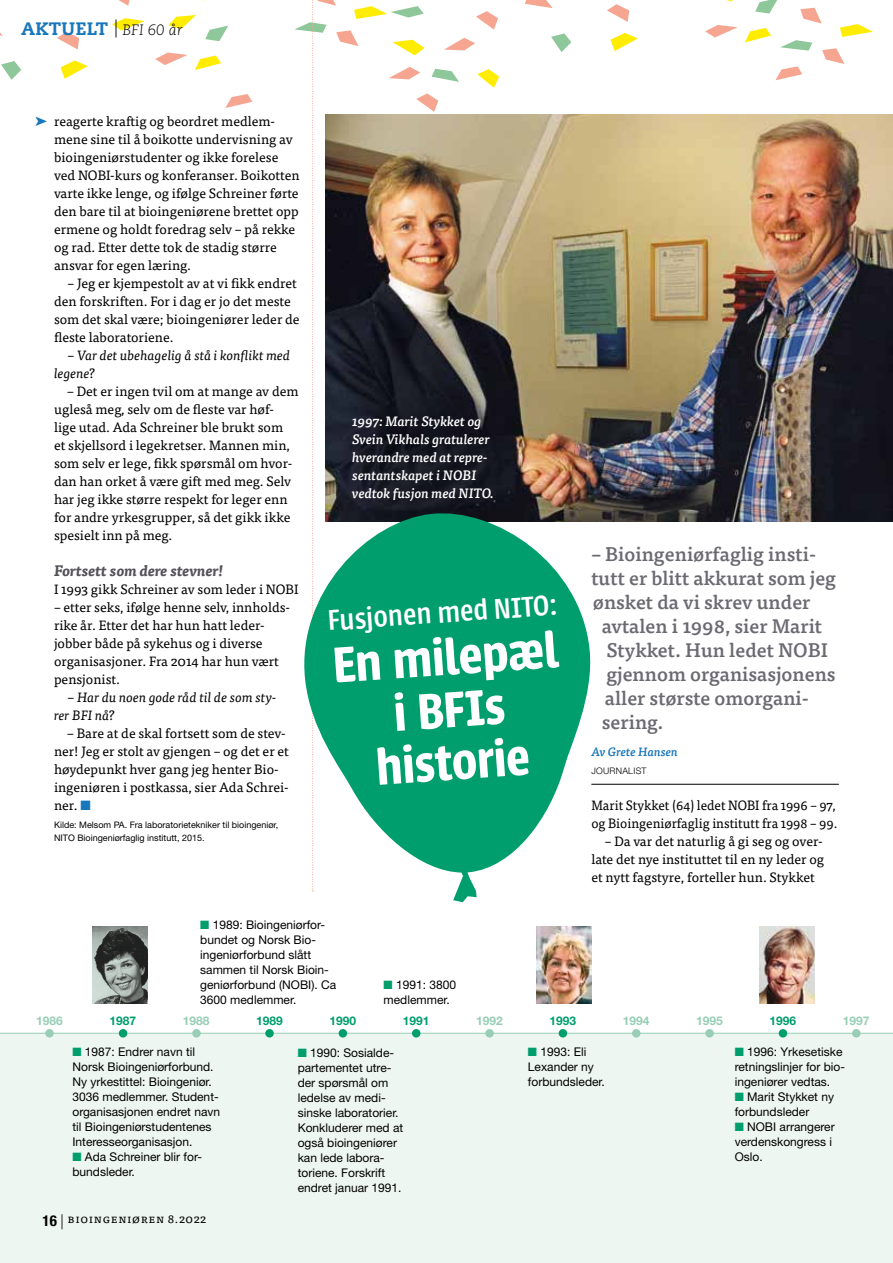
<style>
.page{position:relative;width:893px;height:1263px;background:#fff}
.page>*{position:absolute;margin:0;border:0;box-sizing:border-box;transform-origin:0 0}
.t1{font:600 55.5px/52.5px "Urbana";color:#fff;text-align:center}
.t2{font:500 31.5px "Urbana";color:#fff}
.t3{font:500 19.5px "Tisa Pro";color:#6b6a71}
.t4{font:800 18px "Caecilia LT Std";letter-spacing:.02em;color:#1776bc}
.t5{font:italic 700 15px "Tisa Pro";color:#545158}
.t6{font:13.5px/18px "Tisa Pro";color:#000}
.t7{font:italic 500 13.5px/18px "Tisa Pro";color:#fff}
.t8{font:italic 13.5px/18px "Tisa Pro";color:#000}
.t9{font:13.5px/18px "Tisa Pro";color:#000;scale:.96 1}
.t10{font:12px/15px "Helvetica Neue LT Pro";color:#000}
.t11{font:700 12px "Helvetica Neue LT Pro";color:#97ceb5}
.t12{font:700 12px "Helvetica Neue LT Pro";color:#009e6c}
.t13{font:12px "Tisa Pro";letter-spacing:.05em;color:#000}
.t14{font:italic 500 12px "Tisa Pro";color:#1776bc}
.t15{font:9px/13.5px "Helvetica Neue LT Pro";color:#000}
.t16{font:300 9px "Helvetica Neue LT Pro";letter-spacing:.03em;color:#000}
.s1{font-weight:300;color:#000}
.s2{font-weight:300;font-style:italic;font-size:15px;color:#000}
.s3{font-style:normal}
.s4{font-style:italic}
.s5{color:#1776bc}
.s6{color:#009e6c}
.s7{font-family:"Helvetica Neue LT Pro";font-weight:700;font-stretch:condensed;font-size:15px}
.s8{font-family:"Helvetica Neue LT Pro";font-weight:300;font-size:15px}
</style>
<div class="page">
<svg style="left:822px;top:48px;width:22px;height:16px"></svg>
<svg style="left:840px;top:24px;width:33px;height:13px"></svg>
<svg style="left:800px;top:8px;width:22px;height:16px"></svg>
<svg style="left:780px;top:40px;width:32px;height:11px"></svg>
<svg style="left:745px;top:28px;width:26px;height:14px"></svg>
<svg style="left:195px;top:56px;width:26px;height:14px"></svg>
<svg style="left:775px;top:66px;width:27px;height:14px"></svg>
<svg style="left:225px;top:94px;width:27px;height:14px"></svg>
<svg style="left:119px;top:0;width:10px;height:6px"></svg>
<svg style="left:525px;top:0;width:28px;height:8px"></svg>
<svg style="left:610px;top:33px;width:28px;height:18px"></svg>
<svg style="left:60px;top:60px;width:28px;height:19px"></svg>
<svg style="left:607px;top:4px;width:22px;height:18px"></svg>
<svg style="left:57px;top:32px;width:22px;height:18px"></svg>
<svg style="left:755px;top:0;width:22px;height:14px"></svg>
<svg style="left:205px;top:26px;width:23px;height:15px"></svg>
<svg style="left:112px;top:18px;width:33px;height:13px"></svg>
<svg style="left:168px;top:15px;width:28px;height:14px"></svg>
<svg style="left:705px;top:25px;width:33px;height:12px"></svg>
<svg style="left:155px;top:53px;width:32px;height:12px"></svg>
<svg style="left:551px;top:33px;width:20px;height:19px"></svg>
<svg style="left:1px;top:61px;width:20px;height:19px"></svg>
<div style="left:0;top:1033px;width:893px;height:230px;background:#edf6f1"></div>
<img style="left:92px;top:926px;width:55px;height:77px">
<img style="left:536px;top:926px;width:55px;height:77px">
<img style="left:759px;top:926px;width:55px;height:77px">
<hr style="left:0;top:1033px;width:893px;height:1px;background:#97ceb5">
<div style="left:485px;top:1029px;width:9px;height:8px;background:#97ceb5;border-radius:50%"></div>
<div style="left:45px;top:1029px;width:9px;height:8px;background:#97ceb5;border-radius:50%"></div>
<div style="left:779px;top:1029px;width:8px;height:8px;background:#009e6c;border-radius:50%"></div>
<div style="left:632px;top:1029px;width:8px;height:8px;background:#97ceb5;border-radius:50%"></div>
<div style="left:192px;top:1029px;width:9px;height:8px;background:#97ceb5;border-radius:50%"></div>
<div style="left:339px;top:1029px;width:8px;height:8px;background:#009e6c;border-radius:50%"></div>
<div style="left:559px;top:1029px;width:8px;height:8px;background:#009e6c;border-radius:50%"></div>
<div style="left:119px;top:1029px;width:8px;height:8px;background:#009e6c;border-radius:50%"></div>
<div style="left:852px;top:1029px;width:8px;height:8px;background:#97ceb5;border-radius:50%"></div>
<div style="left:705px;top:1029px;width:9px;height:8px;background:#97ceb5;border-radius:50%"></div>
<div style="left:265px;top:1029px;width:9px;height:8px;background:#009e6c;border-radius:50%"></div>
<div style="left:412px;top:1029px;width:8px;height:8px;background:#009e6c;border-radius:50%"></div>
<hr style="left:591px;top:784px;width:248px;height:1px;background:#000">
<img style="left:499px;top:115px;width:394px;height:406px">
<img style="left:294px;top:0;width:205px;height:507px">
<svg style="left:304px;top:507px;width:290px;height:395px;fill:#009e6c"></svg>
<h3 class="t4" style="left:21px;top:18px;width:163px">AKTUELT <span class="s1">|</span> <span class="s2">BFI 60 år</span></h3>
<p class="t6" style="left:54px;top:111px;width:247px">reagerte kraftig og beordret medlem&shy;mene sine til å boikotte undervisning av bioingeniørstudenter og ikke forelese ved NOBI-kurs og konferanser. Boikotten varte ikke lenge, og ifølge Schreiner førte den bare til at bioingeniørene brettet opp ermene og holdt foredrag selv – på rekke og rad. Etter dette tok de stadig større ansvar for egen læring.</p>
<p class="t6" style="left:54px;top:273px;width:247px;text-indent:14px">– Jeg er kjempestolt av at vi fikk endret den forskriften. For i dag er jo det meste som det skal være; bioingeniører leder de fleste laboratoriene.</p>
<p class="t8" style="left:54px;top:345px;width:238px;text-indent:14px"><span class="s3">–</span> Var det ubehagelig å stå i konflikt med legene?</p>
<p class="t6" style="left:54px;top:381px;width:246px;text-indent:14px"><span class="s4">–</span> Det er ingen tvil om at mange av dem ugleså meg, selv om de fleste var høf&shy;lige utad. Ada Schreiner ble brukt som<br>et skjellsord i legekretser. Mannen min, som selv er lege, fikk spørsmål om hvor&shy;dan han orket å være gift med meg. Selv har jeg ikke større respekt for leger enn for andre yrkesgrupper, så det gikk ikke spesielt inn på meg.</p>
<p class="t5" style="left:54px;top:559px;width:171px">Fortsett som dere stevner!</p>
<p class="t6" style="left:54px;top:579px;width:246px">I 1993 gikk Schreiner av som leder i NOBI</p>
<p class="t6" style="left:54px;top:597px;width:238px">– etter seks, ifølge henne selv, innholds&shy;rike år. Etter det har hun hatt leder&shy;jobber både på sykehus og i diverse organisasjoner. Fra 2014 har hun vært pensjonist.</p>
<p class="t8" style="left:54px;top:687px;width:224px;text-indent:14px"><span class="s3">–</span> Har du noen gode råd til de som sty&shy;rer BFI nå?</p>
<p class="t6" style="left:54px;top:723px;width:236px;text-indent:14px"><span class="s4">–</span> Bare at de skal fortsett som de stev&shy;ner! Jeg er stolt av gjengen – og det er et høydepunkt hver gang jeg henter Bio&shy;ingeniøren i postkassa, sier Ada Schrei&shy;ner. <span class="s5">■</span></p>
<p class="t15" style="left:54px;top:818px;width:226px">Kilde: Melsom PA. Fra laboratorietekniker til bioingeniør,<br>NITO Bioingeniørfaglig institutt, 2015.</p>
<p class="t7" style="left:352px;top:411px;width:143px">1997: Marit Stykket og<br>Svein Vikhals gratulerer hverandre med at repre&shy;sentantskapet i NOBI vedtok fusjon med NITO.</p>
<h2 class="t2" style="left:327px;top:604px;width:231px;rotate:-4deg">Fusjonen med NITO:</h2>
<h1 class="t1" style="left:331px;top:640px;width:228px;rotate:-4deg">En milepæl i BFIs historie</h1>
<p class="t10" style="left:200px;top:916px;width:138px"><span class="s6">■</span> 1989: Bioingeniørfor&shy;bundet og Norsk Bio&shy;ingeniørforbund slått sammen til Norsk Bioin&shy;geniørforbund (NOBI). Ca<br>3600 medlemmer.</p>
<p class="t10" style="left:384px;top:976px;width:74px"><span class="s6">■</span> 1991: 3800 medlemmer.</p>
<h3 class="t3" style="left:591px;top:539px;width:226px">– Bioingeniørfaglig insti-</h3>
<h3 class="t3" style="left:591px;top:563px;width:246px">tutt er blitt akkurat som jeg</h3>
<h3 class="t3" style="left:593px;top:587px;width:219px">ønsket da vi skrev under</h3>
<h3 class="t3" style="left:602px;top:611px;width:222px">avtalen i 1998, sier Marit</h3>
<h3 class="t3" style="left:606px;top:635px;width:223px">Stykket. Hun ledet NOBI</h3>
<h3 class="t3" style="left:606px;top:659px;width:231px">gjennom organisasjonens</h3>
<h3 class="t3" style="left:605px;top:683px;width:206px">aller største omorgani-</h3>
<h3 class="t3" style="left:602px;top:707px;width:63px">sering.</h3>
<p class="t14" style="left:591px;top:743px;width:88px">Av Grete Hansen</p>
<p class="t16" style="left:591px;top:765px;width:57px">JOURNALIST</p>
<p class="t9" style="left:591px;top:795px;width:258px">Marit Stykket (64) ledet NOBI fra 1996 – 97, og Bioingeniørfaglig institutt fra 1998 – 99.</p>
<p class="t6" style="left:591px;top:831px;width:234px;text-align:justify;text-indent:14px">– Da var det naturlig å gi seg og over&shy;late det nye instituttet til en ny leder og et nytt fagstyre, forteller hun. Stykket</p>
<p class="t11" style="left:36px;top:1013px;width:28px">1986</p>
<p class="t12" style="left:109px;top:1013px;width:28px">1987</p>
<p class="t11" style="left:183px;top:1013px;width:28px">1988</p>
<p class="t12" style="left:256px;top:1013px;width:28px">1989</p>
<p class="t12" style="left:330px;top:1013px;width:28px">1990</p>
<p class="t12" style="left:403px;top:1013px;width:28px">1991</p>
<p class="t11" style="left:476px;top:1013px;width:28px">1992</p>
<p class="t12" style="left:550px;top:1013px;width:28px">1993</p>
<p class="t11" style="left:623px;top:1013px;width:28px">1994</p>
<p class="t11" style="left:696px;top:1013px;width:28px">1995</p>
<p class="t12" style="left:770px;top:1013px;width:28px">1996</p>
<p class="t11" style="left:843px;top:1013px;width:28px">1997</p>
<p class="t10" style="left:72px;top:1044px;width:149px"><span class="s6">■</span> 1987: Endrer navn til<br>Norsk Bioingeniørforbund.<br>Ny yrkestittel: Bioingeniør.<br>3036 medlemmer. Student&shy;organisasjonen endret navn til Bioingeniørstudentenes<br>Interesseorganisasjon.</p>
<p class="t10" style="left:72px;top:1149px;width:131px"><span class="s6">■</span> Ada Schreiner blir for&shy;bundsleder.</p>
<p class="t13" style="left:43px;top:1209px;width:165px"><span class="s7">16</span> <span class="s8">|</span> Bioingeniøren 8.2022</p>
<p class="t10" style="left:298px;top:1044px;width:107px"><span class="s6">■</span> 1990: Sosialde&shy;partementet utre&shy;der spørsmål om ledelse av medi&shy;sinske laboratorier.<br>Konkluderer med at også bioingeniører kan lede labora&shy;toriene. Forskrift endret januar 1991.</p>
<p class="t10" style="left:528px;top:1044px;width:78px"><span class="s6">■</span> 1993: Eli<br>Lexander ny forbundsleder.</p>
<p class="t10" style="left:735px;top:1044px;width:112px"><span class="s6">■</span> 1996: Yrkesetiske retningslinjer for bio&shy;ingeniører vedtas.</p>
<p class="t10" style="left:735px;top:1089px;width:101px"><span class="s6">■</span> Marit Stykket ny forbundsleder</p>
<p class="t10" style="left:735px;top:1119px;width:102px"><span class="s6">■</span> NOBI arrangerer verdenskongress i<br>Oslo.</p>
</div>
